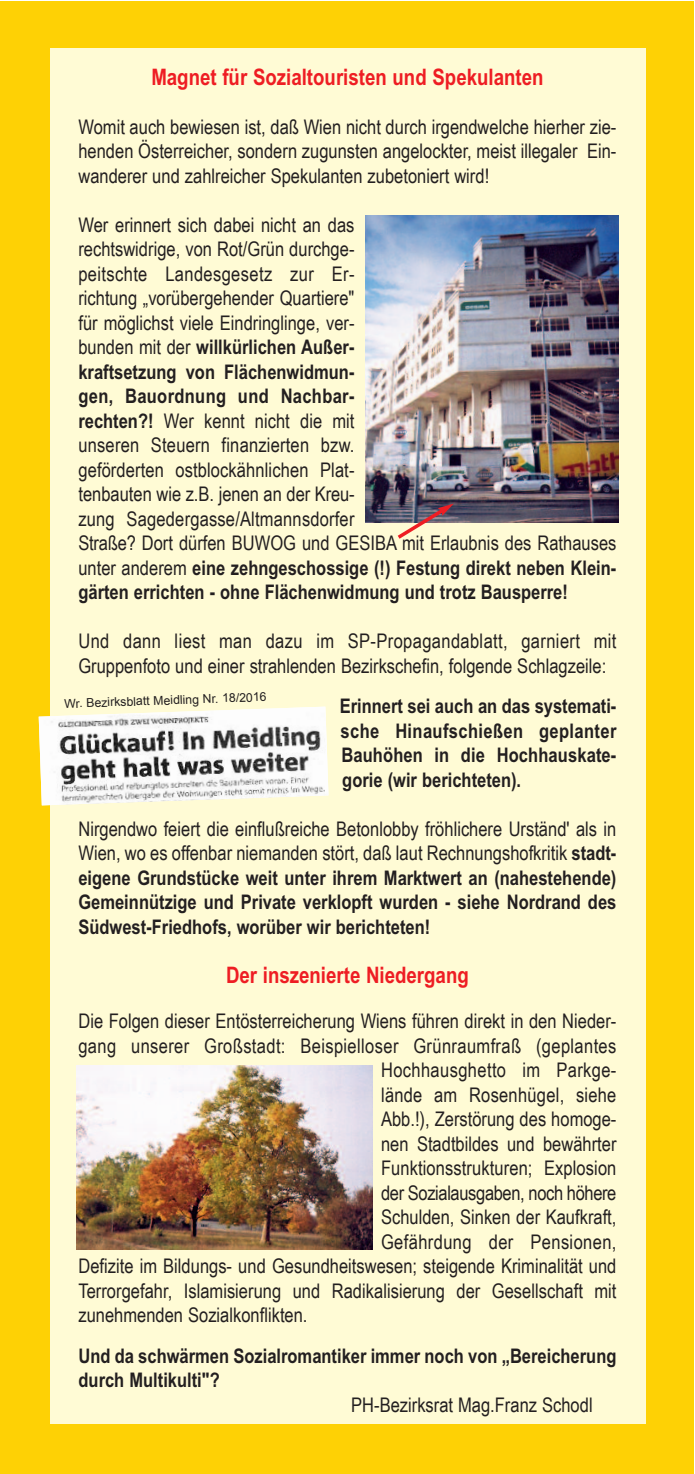
<style>
.page{position:relative;width:695px;height:1474px;background:#fff}
.page>*{position:absolute;margin:0;border:0;box-sizing:border-box;transform-origin:0 0}
.t1{font:700 22.75px "Arial Narrow";color:#ee1d23}
.t2{font:20.12px/24.5px "Arial Narrow";color:#231f20}
.t3{font:700 20.12px/24.5px "Arial Narrow";color:#231f20;text-align:justify}
.t4{font:20.12px "Arial Narrow";letter-spacing:.02em;color:#231f20}
.t5{font:20.12px "Arial Narrow";letter-spacing:-.02em;color:#231f20}
.t6{font:12.25px "Arial";color:#231f20}
.s1{font-weight:700}
.s2{font-weight:400}
</style>
<div class="page">
<div style="left:0;top:2px;width:693px;height:1471px;background:#fed105"></div>
<div style="left:50px;top:48px;width:595px;height:1376px;background:#fffbd5"></div>
<img style="left:365px;top:215px;width:253px;height:307px">
<img style="left:39px;top:706px;width:289px;height:99px">
<img style="left:77px;top:1065px;width:295px;height:184px">
<svg style="left:394px;top:503px;width:60px;height:36px"></svg>
<p class="t1" style="left:151px;top:63px;width:393px">Magnet für Sozialtouristen und Spekulanten</p>
<p class="t2" style="left:78px;top:114px;width:539px;text-align:justify">Womit auch bewiesen ist, daß Wien nicht durch irgendwelche hierher zie&shy;henden Österreicher, sondern zugunsten angelockter, meist illegaler Ein&shy;wanderer und zahlreicher Spekulanten zubetoniert wird!</p>
<p class="t2" style="left:78px;top:212px;width:539px">Wer erinnert sich dabei nicht an das<br>rechtswidrige, von Rot/Grün durchge-<br>peitschte Landesgesetz zur Er-<br>richtung „vorübergehender Quartiere"<br>für möglichst viele Eindringlinge, ver-<br>bunden mit der <span class="s1">willkürlichen Außer-<br>kraftsetzung von Flächenwidmun-<br>gen, Bauordnung und Nachbar-<br>rechten?!</span> Wer kennt nicht die mit<br>unseren Steuern finanzierten bzw.<br>geförderten ostblockähnlichen Plat-<br>tenbauten wie z.B. jenen an der Kreu-<br>zung Sagedergasse/Altmannsdorfer<br>Straße? Dort dürfen BUWOG und GESIBA mit Erlaubnis des Rathauses unter anderem <span class="s1">eine zehngeschossige (!) Festung direkt neben Klein&shy;gärten errichten - ohne Flächenwidmung und trotz Bausperre!</span></p>
<p class="t2" style="left:78px;top:629px;width:539px">Und dann liest man dazu im SP-Propagandablatt, garniert mit<br>Gruppenfoto und einer strahlenden Bezirkschefin, folgende Schlagzeile:</p>
<p class="t3" style="left:339px;top:693px;width:278px">Erinnert sei auch an das systemati&shy;sche Hinaufschießen geplanter Bauhöhen in die Hochhauskate&shy;gorie (wir berichteten).</p>
<p class="t3" style="left:78px;top:816px;width:539px"><span class="s2">Nirgendwo feiert die einflußreiche Betonlobby fröhlichere Urständ' als in Wien, wo es offenbar niemanden stört, daß laut Rechnungshofkritik</span> stadt&shy;eigene Grundstücke weit unter ihrem Marktwert an (nahestehende)<br>Gemeinnützige und Private verklopft wurden - siehe Nordrand des Südwest-Friedhofs, worüber wir berichteten!</p>
<p class="t1" style="left:226px;top:961px;width:244px">Der inszenierte Niedergang</p>
<p class="t2" style="left:78px;top:1008px;width:539px">Die Folgen dieser Entösterreicherung Wiens führen direkt in den Nieder-</p>
<p class="t4" style="left:78px;top:1033px;width:539px">gang unserer Großstadt: Beispielloser Grünraumfraß (geplantes</p>
<p class="t4" style="left:381px;top:1058px;width:237px">Hochhausghetto im Parkge-</p>
<p class="t2" style="left:381px;top:1082px;width:237px">lände am Rosenhügel, siehe</p>
<p class="t2" style="left:381px;top:1106px;width:237px">Abb.!), Zerstörung des homoge-</p>
<p class="t2" style="left:381px;top:1131px;width:237px">nen Stadtbildes und bewährter</p>
<p class="t2" style="left:381px;top:1155px;width:237px">Funktionsstrukturen; Explosion</p>
<p class="t5" style="left:381px;top:1180px;width:237px">der Sozialausgaben, noch höhere</p>
<p class="t2" style="left:381px;top:1204px;width:237px">Schulden, Sinken der Kaufkraft,</p>
<p class="t4" style="left:381px;top:1229px;width:237px">Gefährdung der Pensionen,</p>
<p class="t2" style="left:78px;top:1253px;width:539px">Defizite im Bildungs- und Gesundheitswesen; steigende Kriminalität und</p>
<p class="t2" style="left:78px;top:1278px;width:539px">Terrorgefahr, Islamisierung und Radikalisierung der Gesellschaft mit</p>
<p class="t2" style="left:78px;top:1302px;width:230px">zunehmenden Sozialkonflikten.</p>
<p class="t3" style="left:78px;top:1343px;width:539px">Und da schwärmen Sozialromantiker immer noch von „Bereicherung durch Multikulti"?</p>
<p class="t2" style="left:351px;top:1392px;width:243px">PH-Bezirksrat Mag.Franz Schodl</p>
<p class="t6" style="left:64px;top:697px;width:203px;rotate:-2deg">Wr. Bezirksblatt Meidling Nr. 18/2016</p>
</div>
